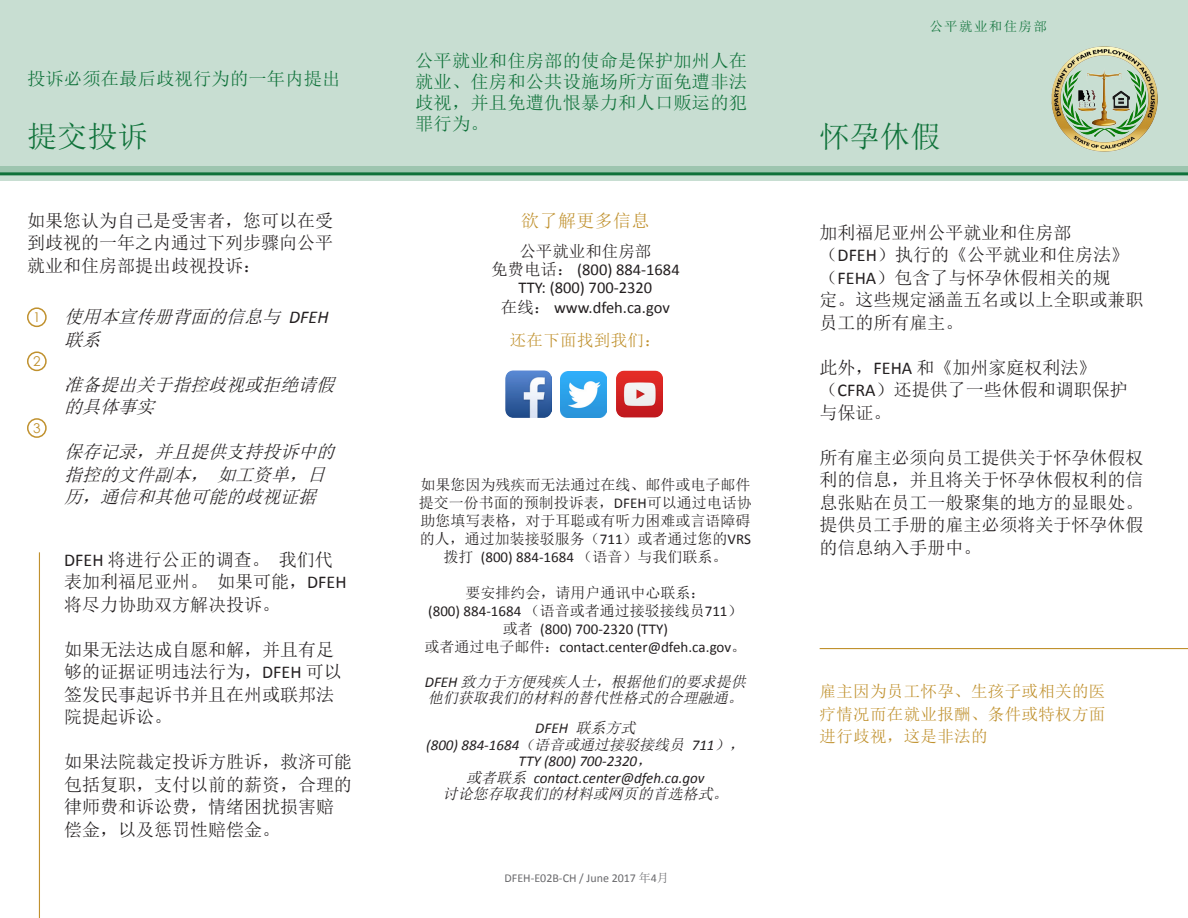
<style>
.page{position:relative;width:1188px;height:918px;background:#fff}
.page>*{position:absolute;margin:0;border:0;box-sizing:border-box;transform-origin:0 0}
.t1{font:30px "Sim Sun";letter-spacing:.01em;color:#0f723a}
.t2{font:18px/22.5px "Sim Sun";color:#231f20}
.t3{font:italic 18px/22.5px "Sim Sun";color:#231f20}
.t4{font:18px/21px "Sim Sun";letter-spacing:.01em;color:#0f723a;text-align:justify}
.t5{font:18px "Sim Sun";letter-spacing:.02em;color:#c0912e}
.t6{font:16.5px "Calibri";color:#231f20}
.t7{font:16.5px/22.5px "Sim Sun";letter-spacing:.02em;color:#c0912e;text-align:justify}
.t8{font:16.5px "Sim Sun";color:#231f20}
.t9{font:15px/18px "Sim Sun";color:#231f20;text-align:center}
.t10{font:15px "Calibri";color:#231f20}
.t11{font:italic 15px/16.5px "Calibri";color:#231f20;text-align:center}
.t12{font:italic 15px/16.5px "Sim Sun";color:#231f20}
.t13{font:13.5px "Century Gothic";color:#c0912e}
.t14{font:13.35px "Sim Sun";letter-spacing:.1em;color:#0f723a}
.t15{font:12px "Calibri";color:#69696c}
.s1{font-family:"Calibri"}
.s2{font-family:"Sim Sun"}
</style>
<div class="page">
<svg style="left:0;top:175px;width:1188px;height:6px;background:#bcd7c8"></svg>
<div style="left:0;top:0;width:1188px;height:173px;background:#c8ded2"></div>
<hr style="left:0;top:172px;width:1188px;height:3px;background:#0f723a">
<img style="left:1052px;top:47px;width:105px;height:105px">
<div style="left:27px;top:307px;width:20px;height:20px;border:2px solid #c0912e;border-radius:50%"></div>
<div style="left:27px;top:351px;width:20px;height:20px;border:2px solid #c0912e;border-radius:50%"></div>
<div style="left:27px;top:418px;width:20px;height:20px;border:2px solid #c0912e;border-radius:50%"></div>
<hr style="left:39px;top:552px;width:1px;height:366px;background:#c0912e">
<hr style="left:820px;top:648px;width:368px;height:1px;background:#c0912e">
<img style="left:561px;top:371px;width:46px;height:46px">
<img style="left:616px;top:370px;width:47px;height:47px">
<img style="left:506px;top:371px;width:46px;height:46px">
<p class="t4" style="left:27px;top:69px;width:315px">投诉必须在最后歧视行为的一年内提出</p>
<p class="t1" style="left:27px;top:121px;width:122px">提交投诉</p>
<p class="t2" style="left:27px;top:209px;width:307px;text-align:justify">如果您认为自己是受害者，您可以在受到歧视的一年之内通过下列步骤向公平就业和住房部提出歧视投诉：</p>
<p class="t13" style="left:33px;top:308px;width:9px">1</p>
<p class="t13" style="left:33px;top:352px;width:9px">2</p>
<p class="t13" style="left:33px;top:419px;width:9px">3</p>
<p class="t3" style="left:64px;top:306px;width:266px">使用本宣传册背面的信息与 <span class="s1">D F E H</span>联系</p>
<p class="t3" style="left:64px;top:373px;width:277px">准备提出关于指控歧视或拒绝请假的具体事实</p>
<p class="t3" style="left:64px;top:441px;width:277px">保存记录，并且提供支持投诉中的指控的文件副本， 如工资单，日历，通信和其他可能的歧视证据</p>
<p class="t2" style="left:64px;top:548px;width:284px"><span class="s1">DFEH</span> 将进行公正的调查。 我们代表加利福尼亚州。 如果可能，<span class="s1">DFEH</span>将尽力协助双方解决投诉。</p>
<p class="t2" style="left:64px;top:638px;width:279px">如果无法达成自愿和解，并且有足够的证据证明违法行为，<span class="s1">DFEH</span> 可以签发民事起诉书并且在州或联邦法院提起诉讼。</p>
<p class="t2" style="left:64px;top:751px;width:289px">如果法院裁定投诉方胜诉，救济可能包括复职，支付以前的薪资，合理的律师费和诉讼费，情绪困扰损害赔偿金，以及惩罚性赔偿金。</p>
<p class="t4" style="left:415px;top:50px;width:334px">公平就业和住房部的使命是保护加州人在就业、住房和公共设施场所方面免遭非法歧视，并且免遭仇恨暴力和人口贩运的犯罪行为。</p>
<p class="t5" style="left:521px;top:212px;width:130px">欲了解更多信息</p>
<p class="t8" style="left:519px;top:243px;width:133px">公平就业和住房部</p>
<p class="t6" style="left:491px;top:260px;width:190px"><span class="s2">免费电话：</span> (800) 884-1684</p>
<p class="t6" style="left:519px;top:278px;width:135px">TTY: (800) 700-2320</p>
<p class="t6" style="left:501px;top:297px;width:171px"><span class="s2">在线：</span> www.dfeh.ca.gov</p>
<p class="t7" style="left:510px;top:329px;width:153px">还在下面找到我们：</p>
<p class="t9" style="left:419px;top:476px;width:334px">如果您因为残疾而无法通过在线、邮件或电子邮件提交一份书面的预制投诉表，<span class="s1">DFEH</span>可以通过电话协助您填写表格，对于耳聪或有听力困难或言语障碍的人，通过加装接驳服务（<span class="s1">711</span>）或者通过您的<span class="s1">VRS</span>拨打 <span class="s1">(800) 884-1684</span> （语音）与我们联系。</p>
<p class="t9" style="left:465px;top:584px;width:241px">要安排约会，请用户通讯中心联系：</p>
<p class="t10" style="left:428px;top:602px;width:316px">(800) 884-1684 <span class="s2">（语音或者通过接驳接线员</span>711<span class="s2">）</span></p>
<p class="t10" style="left:503px;top:620px;width:167px"><span class="s2">或者</span> (800) 700-2320 (TTY)</p>
<p class="t10" style="left:425px;top:638px;width:323px"><span class="s2">或者通过电子邮件：</span>contact.center@dfeh.ca.gov<span class="s2">。</span></p>
<p class="t12" style="left:425px;top:673px;width:326px"><span class="s1">D F E H</span> 致力于方便残疾人士，根据他们的要求提供他们获取我们的材料的替代性格式的合理融通。</p>
<p class="t11" style="left:535px;top:719px;width:105px">DFEH <span class="s2">联系方式</span></p>
<p class="t11" style="left:426px;top:736px;width:323px">(800) 884-1684<span class="s2">（语音或通过接驳接线员</span> 711<span class="s2">），<br></span>TTY (800) 700-2320<span class="s2">，</span></p>
<p class="t11" style="left:466px;top:769px;width:240px"><span class="s2">或者联系</span> contact.center@dfeh.ca.gov</p>
<p class="t12" style="left:443px;top:786px;width:290px">讨论您存取我们的材料或网页的首选格式。</p>
<p class="t15" style="left:505px;top:871px;width:166px">DFEH-E02B-CH / June 2017 <span class="s2">年</span>4<span class="s2">月</span></p>
<p class="t14" style="left:929px;top:20px;width:119px">公平就业和住房部</p>
<p class="t1" style="left:820px;top:121px;width:122px">怀孕休假</p>
<p class="t2" style="left:820px;top:221px;width:325px">加利福尼亚州公平就业和住房部<br>（<span class="s1">DFEH</span>）执行的《公平就业和住房法》（<span class="s1">FEHA</span>）包含了与怀孕休假相关的规<br>定。这些规定涵盖五名或以上全职或兼职员工的所有雇主。</p>
<p class="t2" style="left:820px;top:356px;width:310px">此外，<span class="s1">FEHA</span> 和《加州家庭权利法》（<span class="s1">CFRA</span>）还提供了一些休假和调职保护与保证。</p>
<p class="t2" style="left:820px;top:446px;width:325px;text-align:justify">所有雇主必须向员工提供关于怀孕休假权利的信息，并且将关于怀孕休假权利的信息张贴在员工一般聚集的地方的显眼处。提供员工手册的雇主必须将关于怀孕休假的信息纳入手册中。</p>
<p class="t7" style="left:820px;top:680px;width:287px">雇主因为员工怀孕、生孩子或相关的医疗情况而在就业报酬、条件或特权方面进行歧视，这是非法的</p>
</div>
